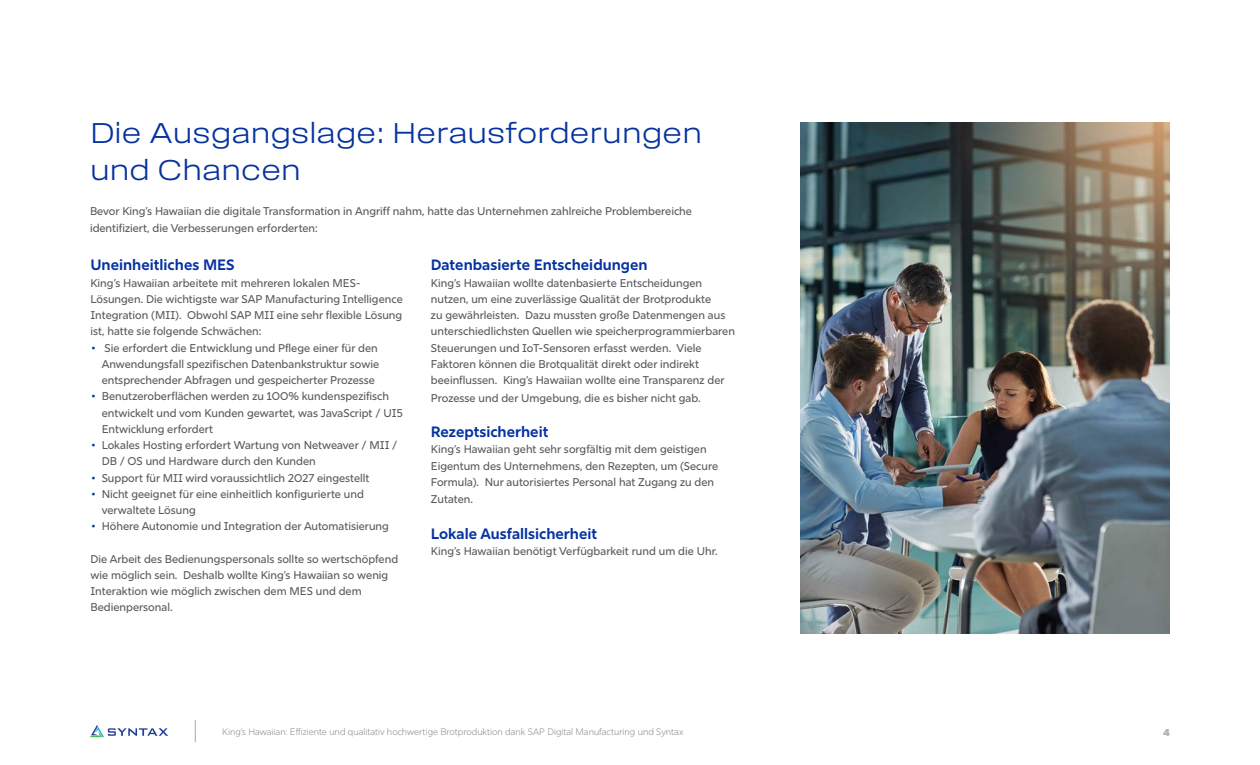
<style>
.page{position:relative;width:1260px;height:765px;background:#fff}
.page>*{position:absolute;margin:0;border:0;box-sizing:border-box;transform-origin:0 0}
.t1{font:30px/37.5px "Field Gothic No.71 Light Wide";color:#0632a0}
.t2{font:700 15px "Rig Sans";color:#0632a0}
.t3{font:500 11.25px/16.2px "Rig Sans";color:#58595b}
.t4{font:700 10px "Rig Sans";color:#b8b8b8}
.t5{font:300 9.38px "Rig Sans";color:#888a8d}
.s1{color:#0632a0}
</style>
<div class="page">
<svg style="left:195px;top:720px;width:1px;height:22px"></svg>
<svg style="left:90px;top:725px;width:78px;height:12px"></svg>
<img style="left:801px;top:122px;width:369px;height:512px">
<h1 class="t1" style="left:90px;top:113px;width:614px">Die Ausgangslage: Herausforderungen und Chancen</h1>
<p class="t3" style="left:90px;top:203px;width:604px">Bevor King’s Hawaiian die digitale Transformation in Angriff nahm, hatte das Unternehmen zahlreiche Problembereiche identifiziert, die Verbesserungen erforderten:</p>
<h2 class="t2" style="left:90px;top:256px;width:146px">Uneinheitliches MES</h2>
<p class="t3" style="left:90px;top:275px;width:314px">King’s Hawaiian arbeitete mit mehreren lokalen MES-Lösungen. Die wichtigste war SAP Manufacturing Intelligence Integration (MII). Obwohl SAP MII eine sehr flexible Lösung ist, hatte sie folgende Schwächen:</p>
<p class="t3" style="left:102px;top:340px;width:279px;text-align:justify;text-indent:-10px"><span class="s1">•</span> Sie erfordert die Entwicklung und Pflege einer für den Anwendungsfall spezifischen Datenbankstruktur sowie entsprechender Abfragen und gespeicherter Prozesse</p>
<p class="t3" style="left:102px;top:388px;width:303px;text-indent:-10px"><span class="s1">•</span> Benutzeroberflächen werden zu 100% kundenspezifisch entwickelt und vom Kunden gewartet, was JavaScript / UI5<br>Entwicklung erfordert</p>
<p class="t3" style="left:102px;top:437px;width:297px;text-indent:-10px"><span class="s1">•</span> Lokales Hosting erfordert Wartung von Netweaver / MII /<br>DB / OS und Hardware durch den Kunden</p>
<p class="t3" style="left:92px;top:470px;width:279px"><span class="s1">•</span> Support für MII wird voraussichtlich 2027 eingestellt</p>
<p class="t3" style="left:102px;top:486px;width:264px;text-indent:-10px"><span class="s1">•</span> Nicht geeignet für eine einheitlich konfigurierte und verwaltete Lösung</p>
<p class="t3" style="left:92px;top:518px;width:299px"><span class="s1">•</span> Höhere Autonomie und Integration der Automatisierung</p>
<p class="t3" style="left:90px;top:551px;width:309px">Die Arbeit des Bedienungspersonals sollte so wertschöpfend wie möglich sein. Deshalb wollte King’s Hawaiian so wenig Interaktion wie möglich zwischen dem MES und dem Bedienpersonal.</p>
<h2 class="t2" style="left:431px;top:256px;width:218px">Datenbasierte Entscheidungen</h2>
<p class="t3" style="left:431px;top:275px;width:306px">King’s Hawaiian wollte datenbasierte Entscheidungen nutzen, um eine zuverlässige Qualität der Brotprodukte<br>zu gewährleisten. Dazu mussten große Datenmengen aus unterschiedlichsten Quellen wie speicherprogrammierbaren Steuerungen und IoT-Sensoren erfasst werden. Viele Faktoren können die Brotqualität direkt oder indirekt beeinflussen. King’s Hawaiian wollte eine Transparenz der</p>
<p class="t3" style="left:431px;top:390px;width:271px">Prozesse und der Umgebung, die es bisher nicht gab.</p>
<h2 class="t2" style="left:431px;top:423px;width:119px">Rezeptsicherheit</h2>
<p class="t3" style="left:431px;top:441px;width:289px">King’s Hawaiian geht sehr sorgfältig mit dem geistigen<br>Eigentum des Unternehmens, den Rezepten, um (Secure<br>Formula). Nur autorisiertes Personal hat Zugang zu den</p>
<p class="t3" style="left:431px;top:491px;width:44px">Zutaten.</p>
<h2 class="t2" style="left:431px;top:524px;width:168px">Lokale Ausfallsicherheit</h2>
<p class="t3" style="left:431px;top:543px;width:288px">King’s Hawaiian benötigt Verfügbarkeit rund um die Uhr.</p>
<p class="t5" style="left:222px;top:726px;width:463px">King’s Hawaiian: Effiziente und qualitativ hochwertige Brotproduktion dank SAP Digital Manufacturing und Syntax</p>
<p class="t4" style="left:1164px;top:726px;width:8px">4</p>
</div>
